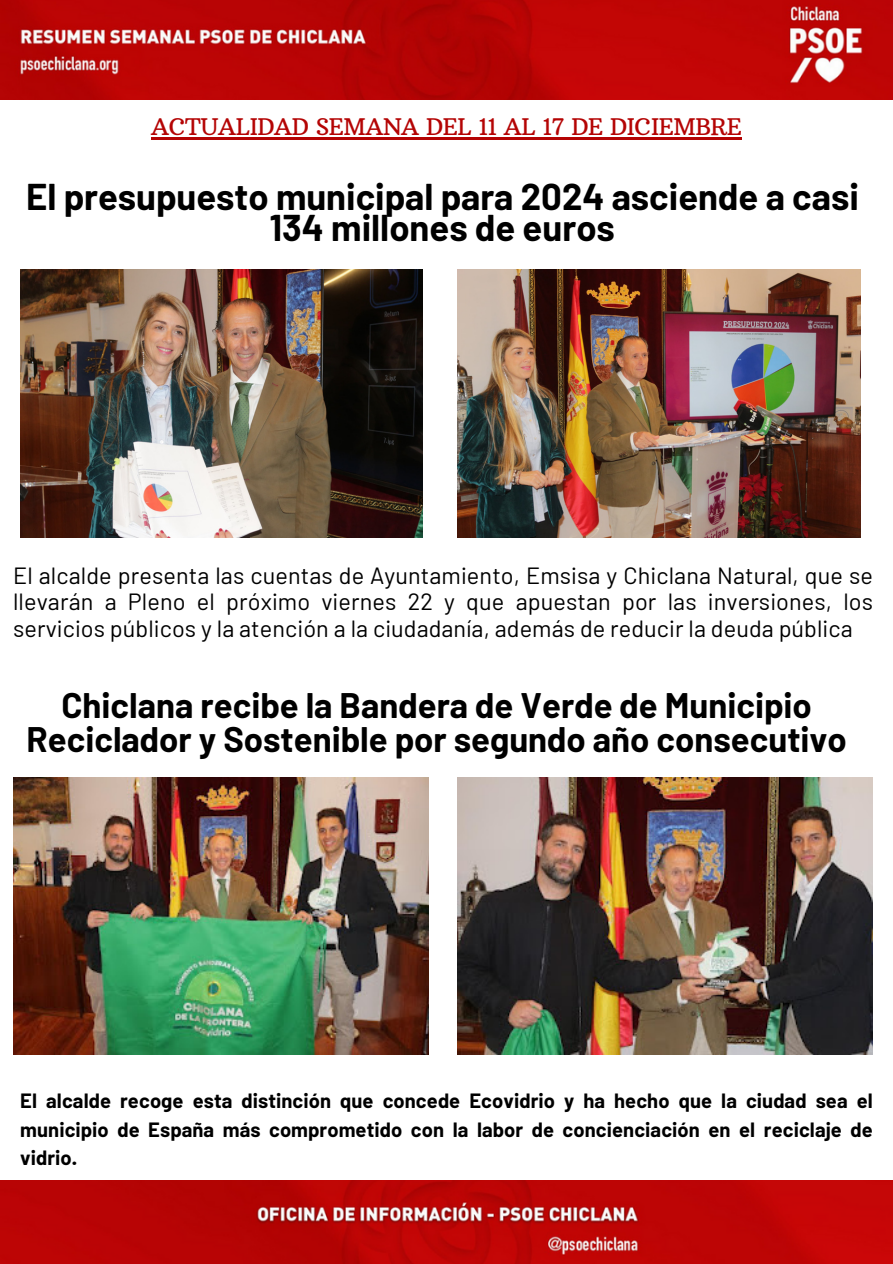
<style>
.page{position:relative;width:893px;height:1264px;background:#fff}
.page>*{position:absolute;margin:0;border:0;box-sizing:border-box;transform-origin:0 0}
.t1{font:700 36.45px/32px "Barlow";color:#000;text-align:center}
.t2{font:700 34.65px/33.2px "Barlow";color:#000;text-align:center}
.t3{font:23.4px/26.8px "Barlow";letter-spacing:.005em;color:#000;text-align:justify}
.t4{font:23.25px "Arbutus Slab";letter-spacing:-.02em;color:#b40404}
.t5{font:700 20.1px/28.2px "Barlow";letter-spacing:.005em;color:#000;text-align:justify}
</style>
<div class="page">
<img style="left:0;top:1180px;width:892px;height:83px">
<img style="left:0;top:0;width:892px;height:99px">
<img style="left:20px;top:270px;width:402px;height:267px">
<img style="left:457px;top:270px;width:403px;height:267px">
<img style="left:13px;top:777px;width:415px;height:277px">
<hr style="left:151px;top:137px;width:590px;height:2px;background:#b40404">
<img style="left:457px;top:777px;width:415px;height:277px">
<p class="t4" style="left:151px;top:112px;width:592px">ACTUALIDAD SEMANA DEL 11 AL 17 DE DICIEMBRE</p>
<p class="t1" style="left:26px;top:179px;width:834px">El presupuesto municipal para 2024 asciende a casi<br>134 millones de euros</p>
<p class="t3" style="left:13px;top:561px;width:861px">El alcalde presenta las cuentas de Ayuntamiento, Emsisa y Chiclana Natural, que se llevarán a Pleno el próximo viernes 22 y que apuestan por las inversiones, los servicios públicos y la atención a la ciudadanía, además de reducir la deuda pública</p>
<p class="t2" style="left:26px;top:688px;width:822px">Chiclana recibe la Bandera de Verde de Municipio<br>Reciclador y Sostenible por segundo año consecutivo</p>
<p class="t5" style="left:20px;top:1086px;width:854px">El alcalde recoge esta distinción que concede Ecovidrio y ha hecho que la ciudad sea el municipio de España más comprometido con la labor de concienciación en el reciclaje de vidrio.</p>
</div>
